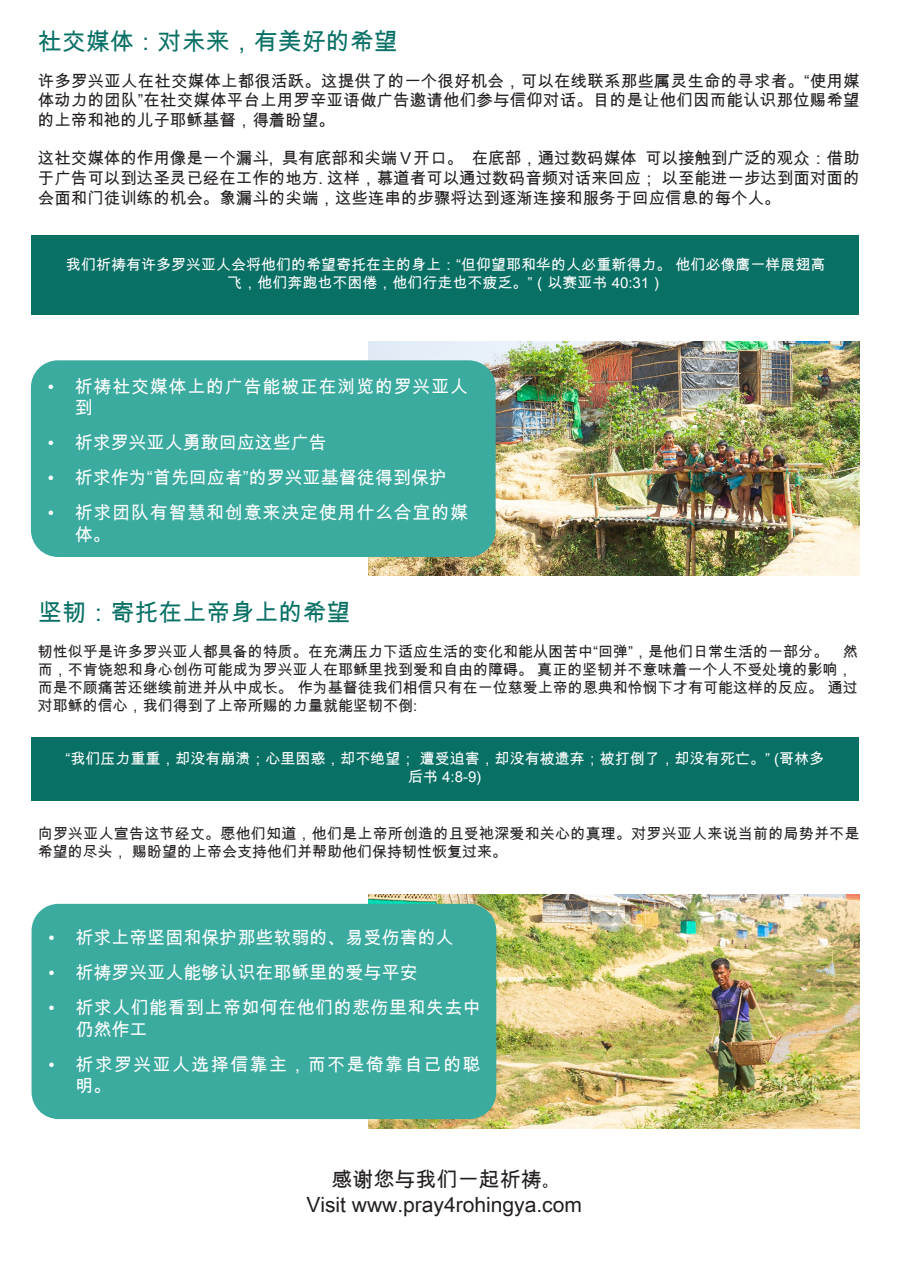
<style>
.page{position:relative;width:897px;height:1264px;background:#fff}
.page>*{position:absolute;margin:0;border:0;box-sizing:border-box;transform-origin:0 0}
.t1{font:24px "Arial Unicode MS";color:#087065}
.t2{font:21px "Arial Unicode MS";color:#231f20}
.t3{font:18px "Arial Unicode MS";color:#fff}
.t4{font:18px/21.6px "Arial Unicode MS";letter-spacing:.025em;color:#fff}
.t5{font:18px/21.6px "Arial Unicode MS";letter-spacing:.075em;color:#fff}
.t6{font:16.5px/19.8px "Arial Unicode MS";color:#231f20;text-align:justify}
.t7{font:15px/18px "Arial Unicode MS";color:#231f20}
.t8{font:15px/18px "Arial Unicode MS";color:#fff;text-align:center}
.s1{font-size:15px}
</style>
<div class="page">
<div style="left:31px;top:235px;width:828px;height:80px;background:#087065"></div>
<img style="left:369px;top:342px;width:490px;height:233px">
<div style="left:31px;top:360px;width:464px;height:197px;background:#3bab9f;border-radius:27px"></div>
<div style="left:31px;top:737px;width:828px;height:63px;background:#087065"></div>
<img style="left:369px;top:894px;width:490px;height:234px">
<div style="left:32px;top:904px;width:464px;height:215px;background:#3bab9f;border-radius:27px"></div>
<p class="t1" style="left:38px;top:24px;width:361px">社交媒体：对未来，有美好的希望</p>
<p class="t6" style="left:38px;top:70px;width:823px">许多罗兴亚人在社交媒体上都很活跃。这提供了的一个很好机会，可以在线联系那些属灵生命的寻求者。“使用媒体动力的团队”在社交媒体平台上用罗辛亚语做广告邀请他们参与信仰对话。目的是让他们因而能认识那位赐希望的上帝和祂的儿子耶稣基督，得着盼望。</p>
<p class="t6" style="left:38px;top:148px;width:823px">这社交媒体的作用像是一个漏斗, 具有底部和尖端Ｖ开口。 在底部，通过数码媒体 可以接触到广泛的观众：借助于广告可以到达圣灵已经在工作的地方. 这样，慕道者可以通过数码音频对话来回应； 以至能进一步达到面对面的会面和门徒训练的机会。象漏斗的尖端，这些连串的步骤将达到逐渐连接和服务于回应信息的每个人。</p>
<p class="t8" style="left:66px;top:255px;width:761px">我们祈祷有许多罗兴亚人会将他们的希望寄托在主的身上：“但仰望耶和华的人必重新得力。 他们必像鹰一样展翅高飞，他们奔跑也不困倦，他们行走也不疲乏。”（以赛亚书 40:31）</p>
<p class="t4" style="left:75px;top:375px;width:395px;text-indent:-27px">• 祈祷社交媒体上的广告能被正在浏览的罗兴亚人到</p>
<p class="t3" style="left:48px;top:430px;width:280px">• 祈求罗兴亚人勇敢回应这些广告</p>
<p class="t3" style="left:48px;top:465px;width:400px">• 祈求作为“首先回应者”的罗兴亚基督徒得到保护</p>
<p class="t4" style="left:75px;top:502px;width:395px;text-indent:-27px">• 祈求团队有智慧和创意来决定使用什么合宜的媒体。</p>
<p class="t1" style="left:38px;top:595px;width:313px">坚韧：寄托在上帝身上的希望</p>
<p class="t7" style="left:38px;top:642px;width:821px">韧性似乎是许多罗兴亚人都具备的特质。在充满压力下适应生活的变化和能从困苦中“回弹”，是他们日常生活的一部分。 然而，不肯饶恕和身心创伤可能成为罗兴亚人在耶稣里找到爱和自由的障碍。 真正的坚韧并不意味着一个人不受处境的影响，</p>
<p class="t7" style="left:38px;top:678px;width:821px">而是不顾痛苦还继续前进并从中成长。 作为基督徒我们相信只有在一位慈爱上帝的恩典和怜悯下才有可能这样的反应。 通过对耶稣的信心，我们得到了上帝所赐的力量就能坚韧不倒:</p>
<p class="t8" style="left:65px;top:749px;width:760px">“我们压力重重，却没有崩溃；心里困惑，却不绝望； 遭受迫害，却没有被遗弃；被打倒了，却没有死亡。” (哥林多后书 4:8-9)</p>
<p class="t7" style="left:38px;top:824px;width:823px">向罗兴亚人宣告这节经文。愿他们知道，他们是上帝所创造的且受祂深爱和关心的真理。对罗兴亚人来说当前的局势并不是希望的尽头， 赐盼望的上帝会支持他们并帮助他们保持韧性恢复过来。</p>
<p class="t3" style="left:48px;top:924px;width:407px">• 祈求上帝坚固和保护那些软弱的、易受伤害的人</p>
<p class="t3" style="left:48px;top:959px;width:371px">• 祈祷罗兴亚人能够认识在耶稣里的爱与平安</p>
<p class="t4" style="left:75px;top:996px;width:407px;text-indent:-27px">• 祈求人们能看到上帝如何在他们的悲伤里和失去中仍然作工</p>
<p class="t5" style="left:75px;top:1053px;width:407px;text-indent:-27px">• 祈求罗兴亚人选择信靠主，而不是倚靠自己的聪明。</p>
<p class="t2" style="left:331px;top:1164px;width:227px">感谢您与我们一起祈祷<span class="s1">。</span></p>
<p class="t2" style="left:306px;top:1189px;width:277px">Visit www.pray4rohingya.com</p>
</div>
